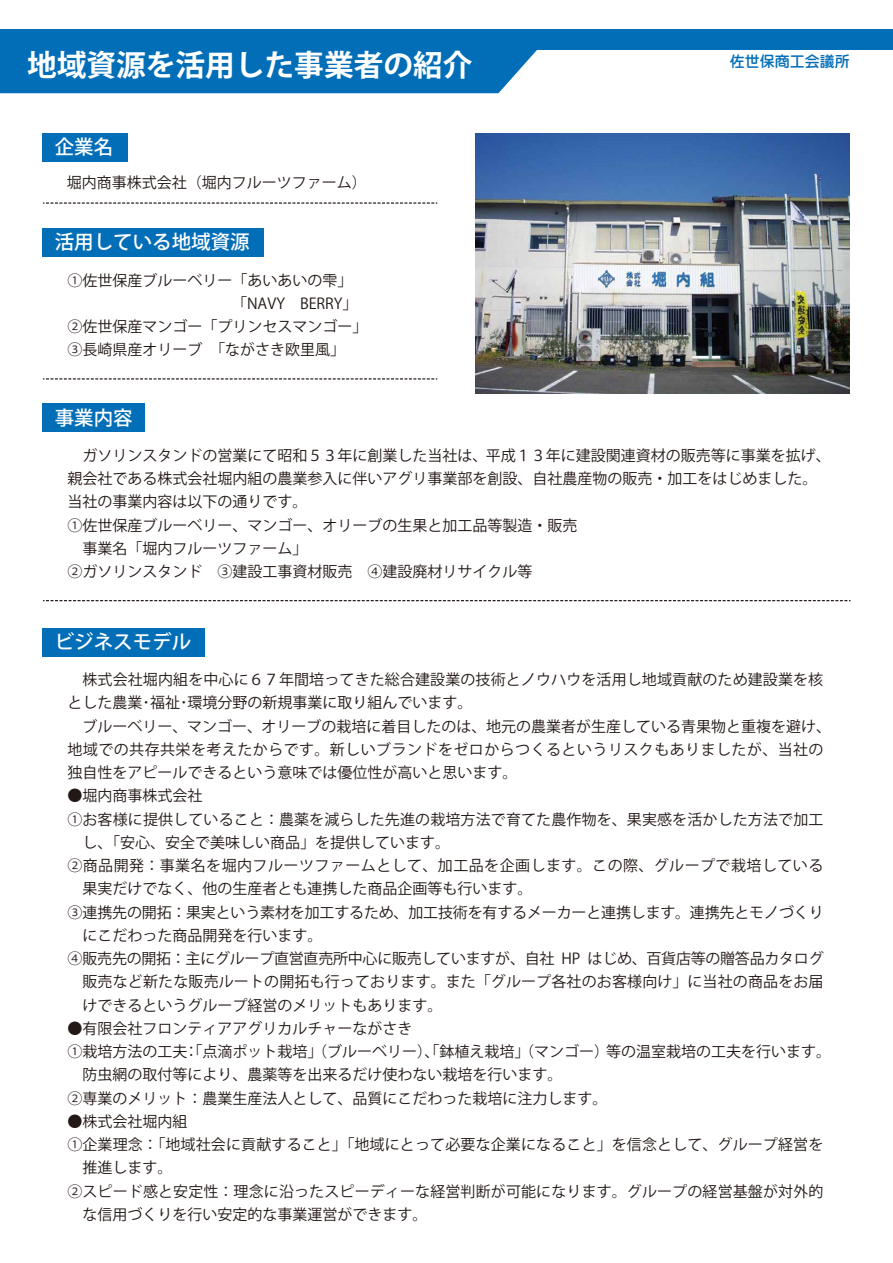
<style>
.page{position:relative;width:893px;height:1263px;background:#fff}
.page>*{position:absolute;margin:0;border:0;box-sizing:border-box;transform-origin:0 0}
.t1{font:700 29.7px "Koz Go Pro";color:#fff}
.t2{font:500 19.5px "Koz Go Pro";color:#fff}
.t3{font:15px/23.2px "Koz Go Pro";color:#221815}
.t4{font:15px "Koz Go Pro";letter-spacing:.03em;color:#221815}
.t5{font:500 15px "Jun 34 Pro";color:#036eb8}
</style>
<div class="page">
<div style="left:0;top:50px;width:537px;height:43px;background:#036eb8"></div>
<div style="left:0;top:30px;width:893px;height:20px;background:#036eb8"></div>
<div style="left:42px;top:133px;width:86px;height:29px;background:#036eb8"></div>
<svg style="left:43px;top:202px;width:394px;height:2px"></svg>
<div style="left:42px;top:228px;width:221px;height:29px;background:#036eb8"></div>
<svg style="left:43px;top:378px;width:394px;height:1px"></svg>
<div style="left:42px;top:404px;width:103px;height:28px;background:#036eb8"></div>
<svg style="left:43px;top:600px;width:807px;height:1px"></svg>
<div style="left:42px;top:628px;width:162px;height:28px;background:#036eb8"></div>
<img style="left:475px;top:133px;width:375px;height:261px">
<h1 class="t1" style="left:27px;top:46px;width:447px">地域資源を活用した事業者の紹介</h1>
<h2 class="t2" style="left:55px;top:134px;width:60px">企業名</h2>
<p class="t3" style="left:67px;top:172px;width:301px">堀内商事株式会社（堀内フルーツファーム）</p>
<h2 class="t2" style="left:55px;top:230px;width:196px">活用している地域資源</h2>
<p class="t3" style="left:68px;top:269px;width:286px">①佐世保産ブルーベリー「あいあいの雫」</p>
<p class="t3" style="left:68px;top:315px;width:301px">②佐世保産マンゴー「プリンセスマンゴー」<br>③長崎県産オリーブ　「ながさき欧里風」</p>
<p class="t5" style="left:730px;top:49px;width:121px">佐世保商工会議所</p>
<h2 class="t2" style="left:55px;top:405px;width:79px">事業内容</h2>
<p class="t3" style="left:68px;top:444px;width:765px">　ガソリンスタンドの営業にて昭和５３年に創業した当社は、平成１３年に建設関連資材の販売等に事業を拡げ、親会社である株式会社堀内組の農業参入に伴いアグリ事業部を創設、自社農産物の販売・加工をはじめました。当社の事業内容は以下の通りです。<br>①佐世保産ブルーベリー、マンゴー、オリーブの生果と加工品等製造・販売<br>　事業名「堀内フルーツファーム」<br>②ガソリンスタンド　③建設工事資材販売　④建設廃材リサイクル等</p>
<h2 class="t2" style="left:55px;top:629px;width:138px">ビジネスモデル</h2>
<p class="t3" style="left:68px;top:668px;width:765px">　株式会社堀内組を中心に６７年間培ってきた総合建設業の技術とノウハウを活用し地域貢献のため建設業を核とした農業･福祉･環境分野の新規事業に取り組んでいます。<br>　ブルーベリー、マンゴー、オリーブの栽培に着目したのは、地元の農業者が生産している青果物と重複を避け、地域での共存共栄を考えたからです。新しいブランドをゼロからつくるというリスクもありましたが、当社の独自性をアピールできるという意味では優位性が高いと思います。</p>
<p class="t3" style="left:68px;top:785px;width:136px">●堀内商事株式会社</p>
<p class="t3" style="left:68px;top:808px;width:757px">①お客様に提供していること：農薬を減らした先進の栽培方法で育てた農作物を、果実感を活かした方法で加工</p>
<p class="t3" style="left:82px;top:831px;width:369px">し、「安心、安全で美味しい商品」を提供しています。</p>
<p class="t4" style="left:68px;top:856px;width:757px">②商品開発：事業名を堀内フルーツファームとして、加工品を企画します。この際、グループで栽培している</p>
<p class="t3" style="left:82px;top:878px;width:451px">果実だけでなく、他の生産者とも連携した商品企画等も行います。</p>
<p class="t3" style="left:68px;top:901px;width:758px">③連携先の開拓：果実という素材を加工するため、加工技術を有するメーカーと連携します。連携先とモノづくり</p>
<p class="t3" style="left:82px;top:924px;width:241px">にこだわった商品開発を行います。</p>
<p class="t3" style="left:68px;top:947px;width:758px">④販売先の開拓：主にグループ直営直売所中心に販売していますが、自社 HP はじめ、百貨店等の贈答品カタログ</p>
<p class="t3" style="left:82px;top:971px;width:743px">販売など新たな販売ルートの開拓も行っております。また「グループ各社のお客様向け」に当社の商品をお届</p>
<p class="t3" style="left:82px;top:994px;width:361px">けできるというグループ経営のメリットもあります。</p>
<p class="t3" style="left:68px;top:1017px;width:346px">●有限会社フロンティアアグリカルチャーながさき</p>
<p class="t3" style="left:68px;top:1040px;width:765px">①栽培方法の工夫：「点滴ポット栽培」（ブルーベリー）、「鉢植え栽培」（マンゴー）等の温室栽培の工夫を行います。</p>
<p class="t3" style="left:82px;top:1064px;width:481px">防虫網の取付等により、農薬等を出来るだけ使わない栽培を行います。</p>
<p class="t3" style="left:68px;top:1087px;width:541px">②専業のメリット：農業生産法人として、品質にこだわった栽培に注力します。</p>
<p class="t3" style="left:68px;top:1110px;width:121px">●株式会社堀内組</p>
<p class="t3" style="left:68px;top:1133px;width:757px">①企業理念：「地域社会に貢献すること」「地域にとって必要な企業になること」を信念として、グループ経営を</p>
<p class="t3" style="left:82px;top:1157px;width:91px">推進します。</p>
<p class="t3" style="left:68px;top:1180px;width:757px">②スピード感と安定性：理念に沿ったスピーディーな経営判断が可能になります。グループの経営基盤が対外的</p>
<p class="t3" style="left:82px;top:1203px;width:346px">な信用づくりを行い安定的な事業運営ができます。</p>
</div>
